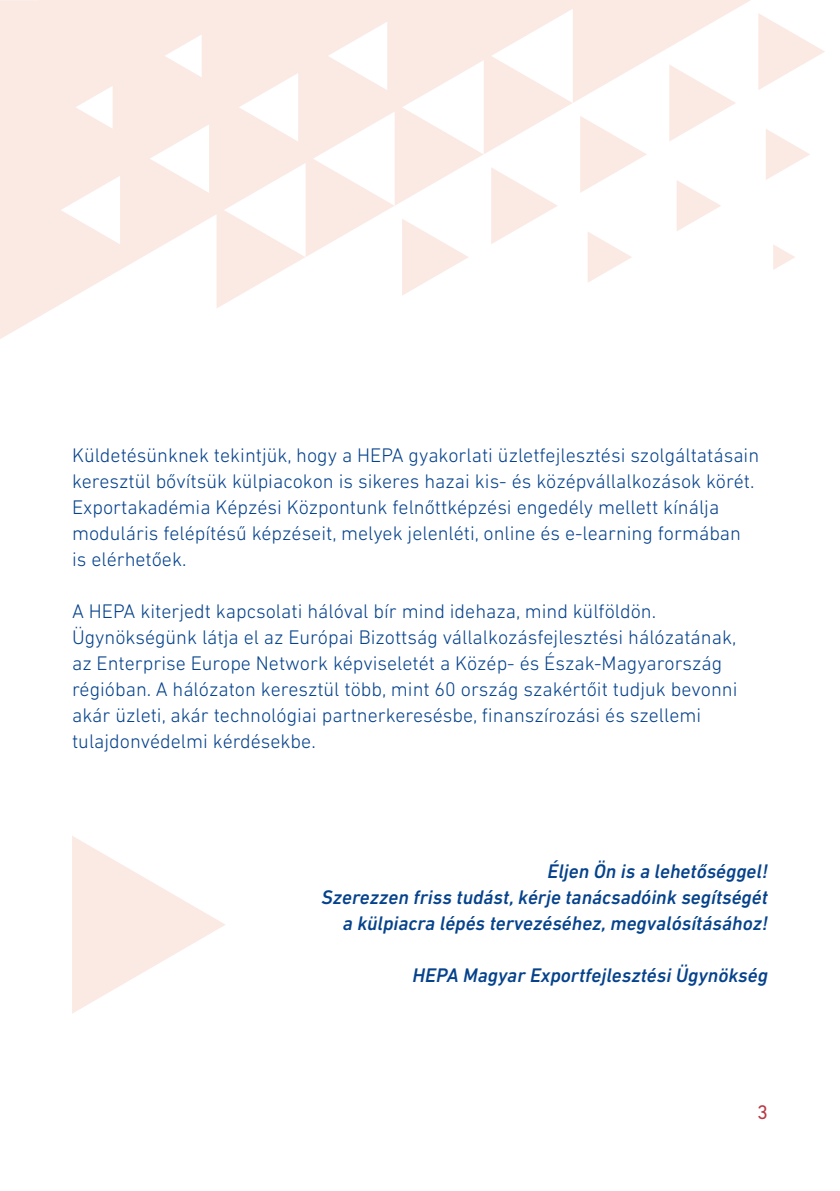
<style>
.page{position:relative;width:840px;height:1191px;background:#fff}
.page>*{position:absolute;margin:0;border:0;box-sizing:border-box;transform-origin:0 0}
.t1{font:300 20px/26px "DIN Next LT Pro";color:#05428c}
.t2{font:italic 500 20px/26px "DIN Next LT Pro";color:#05428c;text-align:right}
.t3{font:20px "DIN Next LT Pro";color:#b93a46}
</style>
<div class="page">
<svg style="left:72px;top:836px;width:153px;height:177px"></svg>
<svg style="left:0;top:0;width:750px;height:339px"></svg>
<svg style="left:587px;top:231px;width:44px;height:52px"></svg>
<svg style="left:676px;top:180px;width:44px;height:51px"></svg>
<svg style="left:491px;top:167px;width:66px;height:77px"></svg>
<svg style="left:580px;top:116px;width:66px;height:77px"></svg>
<svg style="left:669px;top:64px;width:66px;height:77px"></svg>
<svg style="left:766px;top:129px;width:43px;height:51px"></svg>
<svg style="left:773px;top:245px;width:22px;height:25px"></svg>
<svg style="left:758px;top:13px;width:66px;height:77px"></svg>
<svg style="left:402px;top:219px;width:66px;height:77px"></svg>
<p class="t1" style="left:72px;top:442px;width:688px">Küldetésünknek tekintjük, hogy a HEPA gyakorlati üzletfejlesztési szolgáltatásain keresztül bővítsük külpiacokon is sikeres hazai kis- és középvállalkozások körét.<br>Exportakadémia Képzési Központunk felnőttképzési engedély mellett kínálja moduláris felépítésű képzéseit, melyek jelenléti, online és e-learning formában is elérhetőek.</p>
<p class="t1" style="left:72px;top:598px;width:666px">A HEPA kiterjedt kapcsolati hálóval bír mind idehaza, mind külföldön.<br>Ügynökségünk látja el az Európai Bizottság vállalkozásfejlesztési hálózatának, az Enterprise Europe Network képviseletét a Közép- és Észak-Magyarország régióban. A hálózaton keresztül több, mint 60 ország szakértőit tudjuk bevonni akár üzleti, akár technológiai partnerkeresésbe, finanszírozási és szellemi tulajdonvédelmi kérdésekbe.</p>
<p class="t2" style="left:321px;top:858px;width:447px">Éljen Ön is a lehetőséggel!<br>Szerezzen friss tudást, kérje tanácsadóink segítségét a külpiacra lépés tervezéséhez, megvalósításához!</p>
<p class="t2" style="left:412px;top:962px;width:356px">HEPA Magyar Exportfejlesztési Ügynökség</p>
<p class="t3" style="left:756px;top:1100px;width:12px">3</p>
</div>
